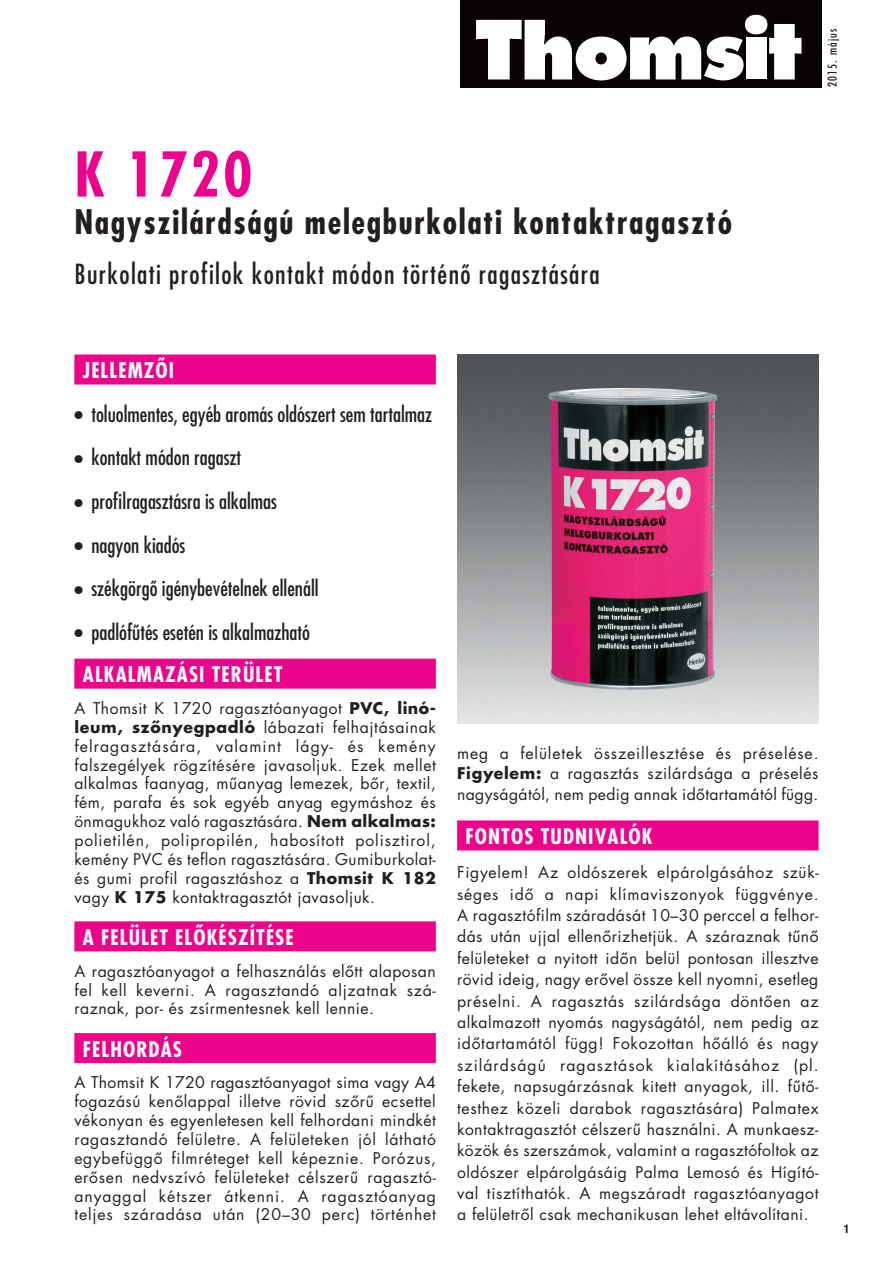
<style>
.page{position:relative;width:893px;height:1263px;background:#fff}
.page>*{position:absolute;margin:0;border:0;box-sizing:border-box;transform-origin:0 0}
.Headline{font:700 60px "Futura H Condensed";color:#ed028c}
.Headline_2{font:700 33px "Futura H Condensed";letter-spacing:.05em;color:#231f20}
.Sub_headline_elso{font:27px "Futura H Condensed";letter-spacing:.05em;color:#231f20}
.Jellemzo_alap{font:21px "Futura H Condensed";color:#231f20}
.Csik_Thomsit{font:700 21px "Futura H Condensed";letter-spacing:.05em;color:#fff}
.Jellemzo_elso{font:21px "Futura H Condensed";color:#231f20}
.Jellemzo_utolso{font:21px "Futura H Condensed";color:#231f20}
.szoveg{font:15.75px/18.9px "Futura H Book";letter-spacing:.03em;color:#231f20;text-align:justify}
.szoveg_elso{font:15.75px/21.5px "Futura H Book";letter-spacing:.03em;color:#231f20;text-align:justify}
.t1{font:12px "Futura H Condensed";letter-spacing:.1em;color:#231f20}
.t2{font:12px "MG Helv Neue Bold Con";color:#231f20}
.s1{font-family:"Futura H Bold"}
</style>
<div class="page">
<div style="left:460px;top:0;width:362px;height:87px;background:#080302"></div>
<div style="left:745px;top:15px;width:22px;height:19px;background:#fff;border-radius:50%"></div>
<div style="left:746px;top:37px;width:20px;height:42px;background:#fff"></div>
<svg style="left:769px;top:24px;width:32px;height:55px"></svg>
<svg style="left:476px;top:20px;width:268px;height:60px"></svg>
<div style="left:74px;top:354px;width:362px;height:30px;background:#ed028c"></div>
<div style="left:74px;top:659px;width:362px;height:30px;background:#ed028c"></div>
<div style="left:74px;top:921px;width:362px;height:30px;background:#ed028c"></div>
<div style="left:74px;top:1033px;width:362px;height:30px;background:#ed028c"></div>
<div style="left:457px;top:820px;width:362px;height:30px;background:#ed028c"></div>
<img style="left:457px;top:355px;width:362px;height:369px">
<img style="left:546px;top:388px;width:173px;height:302px">
<p class="Headline" style="left:74px;top:136px;width:180px">K 1720</p>
<p class="Headline_2" style="left:74px;top:201px;width:659px">Nagyszilárdságú melegburkolati kontaktragasztó</p>
<p class="Sub_headline_elso" style="left:74px;top:257px;width:527px">Burkolati profilok kontakt módon történô ragasztására</p>
<p class="t1" style="left:825px;top:87px;width:60px;rotate:-90deg">2015. május</p>
<p class="Csik_Thomsit" style="left:83px;top:357px;width:93px">JELLEMZÔI</p>
<p class="Jellemzo_elso" style="left:74px;top:401px;width:359px">• toluolmentes, egyéb aromás oldószert sem tartalmaz</p>
<p class="Jellemzo_alap" style="left:74px;top:444px;width:168px">• kontakt módon ragaszt</p>
<p class="Jellemzo_alap" style="left:74px;top:488px;width:204px">• profilragasztásra is alkalmas</p>
<p class="Jellemzo_alap" style="left:74px;top:532px;width:113px">• nagyon kiadós</p>
<p class="Jellemzo_alap" style="left:74px;top:575px;width:246px">• székgörgô igénybevételnek ellenáll</p>
<p class="Jellemzo_utolso" style="left:74px;top:619px;width:237px">• padlófûtés esetén is alkalmazható</p>
<p class="Csik_Thomsit" style="left:83px;top:661px;width:201px">ALKALMAZÁSI TERÜLET</p>
<p class="szoveg" style="left:74px;top:699px;width:363px">A Thomsit K 1720 ragasztóanyagot <span class="s1">PVC, linó&shy;leum, szônyegpadló</span> lábazati felhajtásainak felragasztására, valamint lágy- és kemény falszegélyek rögzítésére javasoljuk. Ezek mellet alkalmas faanyag, mûanyag lemezek, bôr, textil, fém, parafa és sok egyéb anyag egymáshoz és önmagukhoz való ragasztására. <span class="s1">Nem alkalmas: </span>polietilén, polipropilén, habosított polisztirol, kemény PVC és teflon ragasztására. Gumiburkolat&shy;és gumi profil ragasztáshoz a <span class="s1">Thomsit K 182 </span>vagy <span class="s1">K 175</span> kontaktragasztót javasoljuk.</p>
<p class="Csik_Thomsit" style="left:83px;top:924px;width:212px">A FELÜLET ELÔKÉSZÍTÉSE</p>
<p class="szoveg" style="left:74px;top:961px;width:363px">A ragasztóanyagot a felhasználás elôtt alaposan fel kell keverni. A ragasztandó aljzatnak szá&shy;raznak, por- és zsírmentesnek kell lennie.</p>
<p class="Csik_Thomsit" style="left:83px;top:1035px;width:101px">FELHORDÁS</p>
<p class="szoveg" style="left:74px;top:1073px;width:363px">A Thomsit K 1720 ragasztóanyagot sima vagy A4 fogazású kenôlappal illetve rövid szôrû ecsettel vékonyan és egyenletesen kell felhordani mindkét ragasztandó felületre. A felületeken jól látható egybefüggô filmréteget kell képeznie. Porózus, erôsen nedvszívó felületeket célszerû ragasztó&shy;anyaggal kétszer átkenni. A ragasztóanyag teljes száradása után (20–30 perc) történhet</p>
<p class="szoveg" style="left:457px;top:742px;width:363px;line-height:20.7px">meg a felületek összeillesztése és préselése.<br><span class="s1">Figyelem:</span> a ragasztás szilárdsága a préselés nagyságától, nem pedig annak idôtartamától függ.</p>
<p class="Csik_Thomsit" style="left:466px;top:823px;width:189px">FONTOS TUDNIVALÓK</p>
<p class="szoveg_elso" style="left:457px;top:862px;width:363px">Figyelem! Az oldószerek elpárolgásához szük&shy;séges idô a napi klímaviszonyok függvénye.<br>A ragasztófilm száradását 10–30 perccel a felhor&shy;dás után ujjal ellenôrizhetjük. A száraznak tûnô felületeket a nyitott idôn belül pontosan illesztve rövid ideig, nagy erôvel össze kell nyomni, esetleg préselni. A ragasztás szilárdsága döntôen az alkalmazott nyomás nagyságától, nem pedig az idôtartamától függ! Fokozottan hôálló és nagy szilárdságú ragasztások kialakításához (pl. fekete, napsugárzásnak kitett anyagok, ill. fûtô&shy;testhez közeli darabok ragasztására) Palmatex kontaktragasztót célszerû használni. A munkaesz&shy;közök és szerszámok, valamint a ragasztófoltok az oldószer elpárolgásáig Palma Lemosó és Hígító&shy;val tisztíthatók. A megszáradt ragasztóanyagot a felületrôl csak mechanikusan lehet eltávolítani.</p>
<p class="t2" style="left:844px;top:1222px;width:7px">1</p>
</div>
